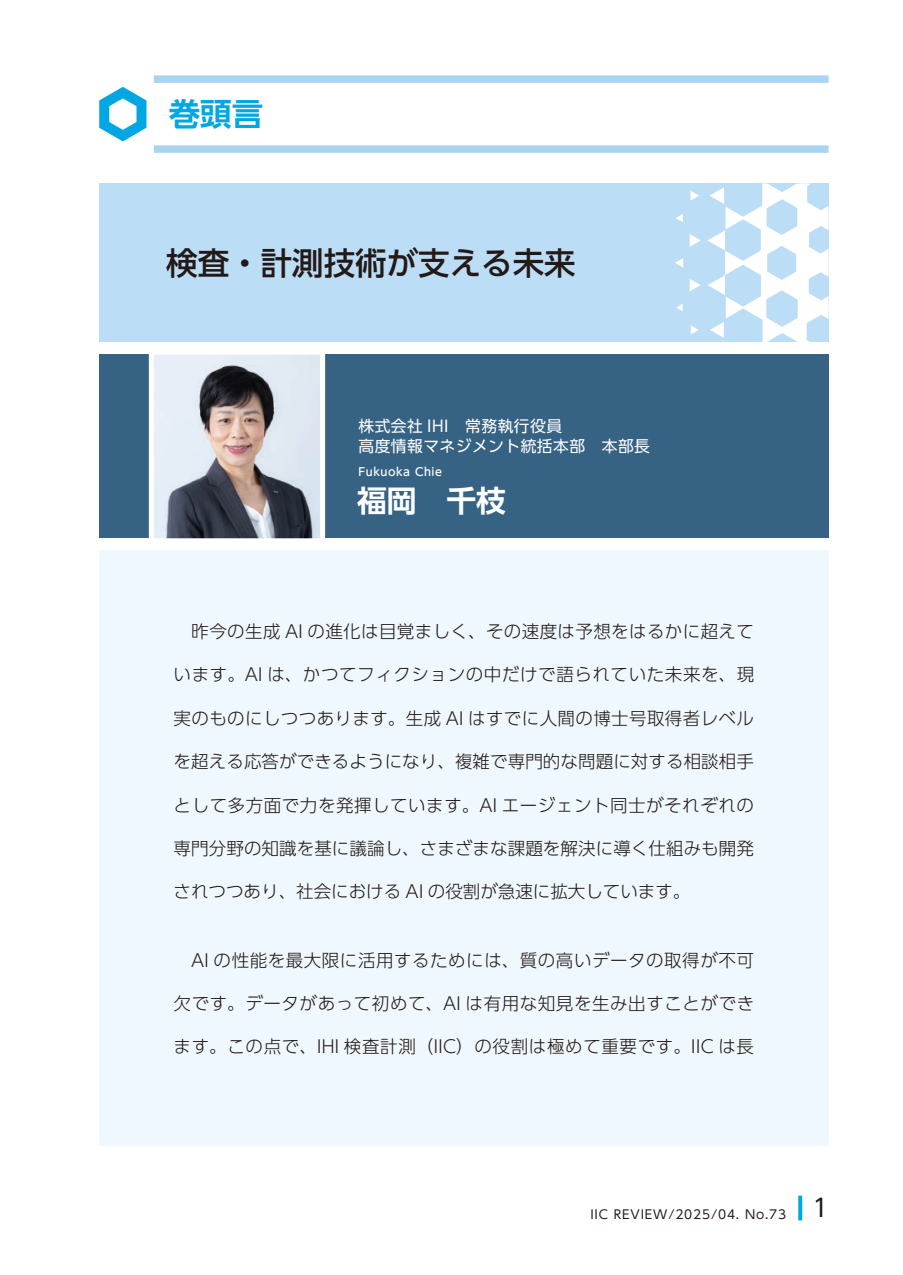
<style>
.page{position:relative;width:903px;height:1275px;background:#fff}
.page>*{position:absolute;margin:0;border:0;box-sizing:border-box;transform-origin:0 0}
.t1{font:500 31.5px "UD Shin Go Pro";color:#231916}
.t2{font:700 31.5px "UD Shin Go Pro De";color:#00a7e3}
.t3{font:700 29.75px "UD Shin Go Pro De";color:#fff}
.t4{font:300 17.5px "UD Shin Go Pro";letter-spacing:.02em;color:#231916}
.t5{font:300 17.5px "UD Shin Go Pro";color:#231916}
.t6{font:15.75px/19.8px "UD Shin Go Pro";letter-spacing:.03em;color:#fff}
.t7{font:12.25px "UD Shin Go Pro";letter-spacing:.07em;color:#231916}
.t8{font:500 11.2px "UD Shin Go Pro";letter-spacing:.05em;color:#fff}
.s1{font-size:24.5px}
</style>
<div class="page">
<svg style="left:798px;top:1196px;width:4px;height:24px"></svg>
<div style="left:99px;top:355px;width:729px;height:183px;background:#366384"></div>
<div style="left:99px;top:184px;width:729px;height:158px;background:#bbddf5"></div>
<svg style="left:99px;top:87px;width:47px;height:54px"></svg>
<div style="left:154px;top:75px;width:674px;height:8px;background:#a8d4f2"></div>
<div style="left:154px;top:145px;width:674px;height:8px;background:#a8d4f2"></div>
<div style="left:99px;top:551px;width:729px;height:595px;background:#eff8fe"></div>
<svg style="left:146px;top:354px;width:182px;height:185px;background:#a7a9b0"></svg>
<svg style="left:690px;top:191px;width:9px;height:10px"></svg>
<svg style="left:676px;top:214px;width:7px;height:8px"></svg>
<svg style="left:690px;top:234px;width:11px;height:13px"></svg>
<svg style="left:675px;top:258px;width:8px;height:9px"></svg>
<svg style="left:690px;top:279px;width:11px;height:12px"></svg>
<svg style="left:676px;top:304px;width:7px;height:7px"></svg>
<svg style="left:691px;top:325px;width:8px;height:9px"></svg>
<svg style="left:708px;top:184px;width:120px;height:158px"></svg>
<h1 class="t2" style="left:169px;top:88px;width:96px">巻頭言</h1>
<h1 class="t1" style="left:166px;top:237px;width:411px">検査・計測技術が支える未来</h1>
<p class="t6" style="left:358px;top:416px;width:293px">株式会社 IHI　常務執行役員<br>高度情報マネジメント統括本部　本部長</p>
<p class="t8" style="left:358px;top:463px;width:85px">Fukuoka Chie</p>
<h2 class="t3" style="left:357px;top:477px;width:150px">福岡　千枝</h2>
<p class="t4" style="left:174px;top:617px;width:582px">　昨今の生成 AI の進化は目覚ましく、その速度は予想をはるかに超えて</p>
<p class="t4" style="left:174px;top:661px;width:582px">います。AI は、かつてフィクションの中だけで語られていた未来を、現</p>
<p class="t4" style="left:174px;top:704px;width:582px">実のものにしつつあります。生成 AI はすでに人間の博士号取得者レベル</p>
<p class="t4" style="left:174px;top:747px;width:582px">を超える応答ができるようになり、複雑で専門的な問題に対する相談相手</p>
<p class="t4" style="left:174px;top:791px;width:582px">として多方面で力を発揮しています。AI エージェント同士がそれぞれの</p>
<p class="t4" style="left:174px;top:834px;width:582px">専門分野の知識を基に議論し、さまざまな課題を解決に導く仕組みも開発</p>
<p class="t5" style="left:174px;top:878px;width:518px">されつつあり、社会における AI の役割が急速に拡大しています。</p>
<p class="t4" style="left:174px;top:946px;width:582px">　AI の性能を最大限に活用するためには、質の高いデータの取得が不可</p>
<p class="t4" style="left:174px;top:989px;width:582px">欠です。データがあって初めて、AI は有用な知見を生み出すことができ</p>
<p class="t4" style="left:174px;top:1033px;width:582px">ます。この点で、IHI 検査計測（IIC）の役割は極めて重要です。IIC は長</p>
<p class="t7" style="left:590px;top:1204px;width:240px">IIC REVIEW/2025/04. No.73 <span class="s1">1</span></p>
</div>
